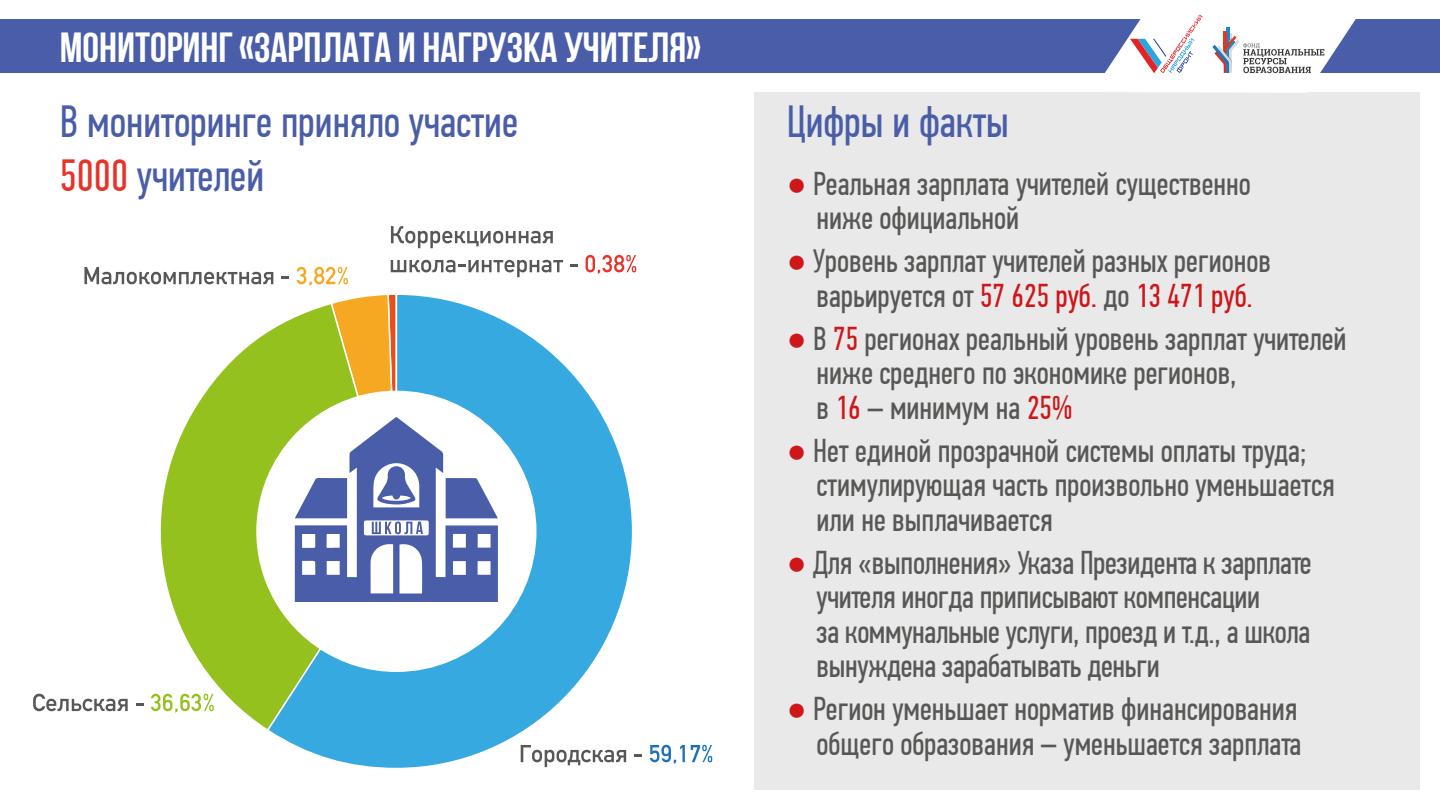
<style>
.page{position:relative;width:1440px;height:810px;background:#fff}
.page>*{position:absolute;margin:0;border:0;box-sizing:border-box;transform-origin:0 0}
.t1{font:45px/54px "PF Din Text Comp Pro";color:#4a5da8}
.t2{font:42px "Bebas Neue Cyrillic";color:#fff}
.t3{font:33px/34.5px "PF Din Text Comp Pro";color:#575756}
.s1{color:#e7332a}
.s2{font-family:"Arial";color:#cd171a}
.s3{color:#cd171a}
</style>
<div class="page">
<div style="left:754px;top:93px;width:664px;height:697px;background:#e9e9e9"></div>
<div style="left:0;top:19px;width:1439px;height:54px;background:#4a5da8"></div>
<svg style="left:143px;top:333px;width:123px;height:395px"></svg>
<svg style="left:266px;top:294px;width:366px;height:474px"></svg>
<svg style="left:520px;top:745px;width:106px;height:22px"></svg>
<svg style="left:634px;top:754px;width:7px;height:3px"></svg>
<svg style="left:650px;top:745px;width:62px;height:19px"></svg>
<svg style="left:33px;top:694px;width:95px;height:17px"></svg>
<svg style="left:136px;top:703px;width:7px;height:3px"></svg>
<svg style="left:151px;top:694px;width:63px;height:19px"></svg>
<svg style="left:84px;top:267px;width:189px;height:17px"></svg>
<svg style="left:282px;top:276px;width:7px;height:3px"></svg>
<svg style="left:296px;top:267px;width:52px;height:19px"></svg>
<svg style="left:391px;top:226px;width:162px;height:22px"></svg>
<svg style="left:391px;top:260px;width:172px;height:17px"></svg>
<svg style="left:570px;top:264px;width:7px;height:3px"></svg>
<svg style="left:585px;top:255px;width:51px;height:19px"></svg>
<svg style="left:295px;top:417px;width:203px;height:185px"></svg>
<svg style="left:1092px;top:14px;width:274px;height:79px"></svg>
<img style="left:1212px;top:45px;width:16px;height:28px">
<p class="t2" style="left:60px;top:24px;width:643px">мониторинг «зарплата и нагрузка учителя»</p>
<h1 class="t1" style="left:60px;top:95px;width:460px">В мониторинге приняло участие<br><span class="s1">5000</span> учителей</h1>
<h1 class="t1" style="left:786px;top:95px;width:223px">Цифры и факты</h1>
<p class="t3" style="left:816px;top:167px;width:436px;text-indent:-30px"><span class="s2">●</span> Реальная зарплата учителей существенно ниже официальной</p>
<p class="t3" style="left:786px;top:244px;width:485px;text-align:center"><span class="s2">●</span> Уровень зарплат учителей разных регионов варьируется от <span class="s3">57 625 руб.</span> до <span class="s3">13 471 руб.</span></p>
<p class="t3" style="left:816px;top:322px;width:531px;text-indent:-30px"><span class="s2">●</span> В <span class="s3">75</span> регионах реальный уровень зарплат учителей ниже среднего по экономике регионов,<br>в <span class="s3">16</span> – минимум на <span class="s3">25%</span></p>
<p class="t3" style="left:816px;top:434px;width:519px;text-indent:-30px"><span class="s2">●</span> Нет единой прозрачной системы оплаты труда; стимулирующая часть произвольно уменьшается или не выплачивается</p>
<p class="t3" style="left:816px;top:546px;width:496px;text-indent:-30px"><span class="s2">●</span> Для «выполнения» Указа Президента к зарплате учителя иногда приписывают компенсации<br>за коммунальные услуги, проезд и т.д., а школа вынуждена зарабатывать деньги</p>
<p class="t3" style="left:786px;top:692px;width:516px;text-align:right"><span class="s2">●</span> Регион уменьшает норматив финансирования общего образования – уменьшается зарплата</p>
</div>
